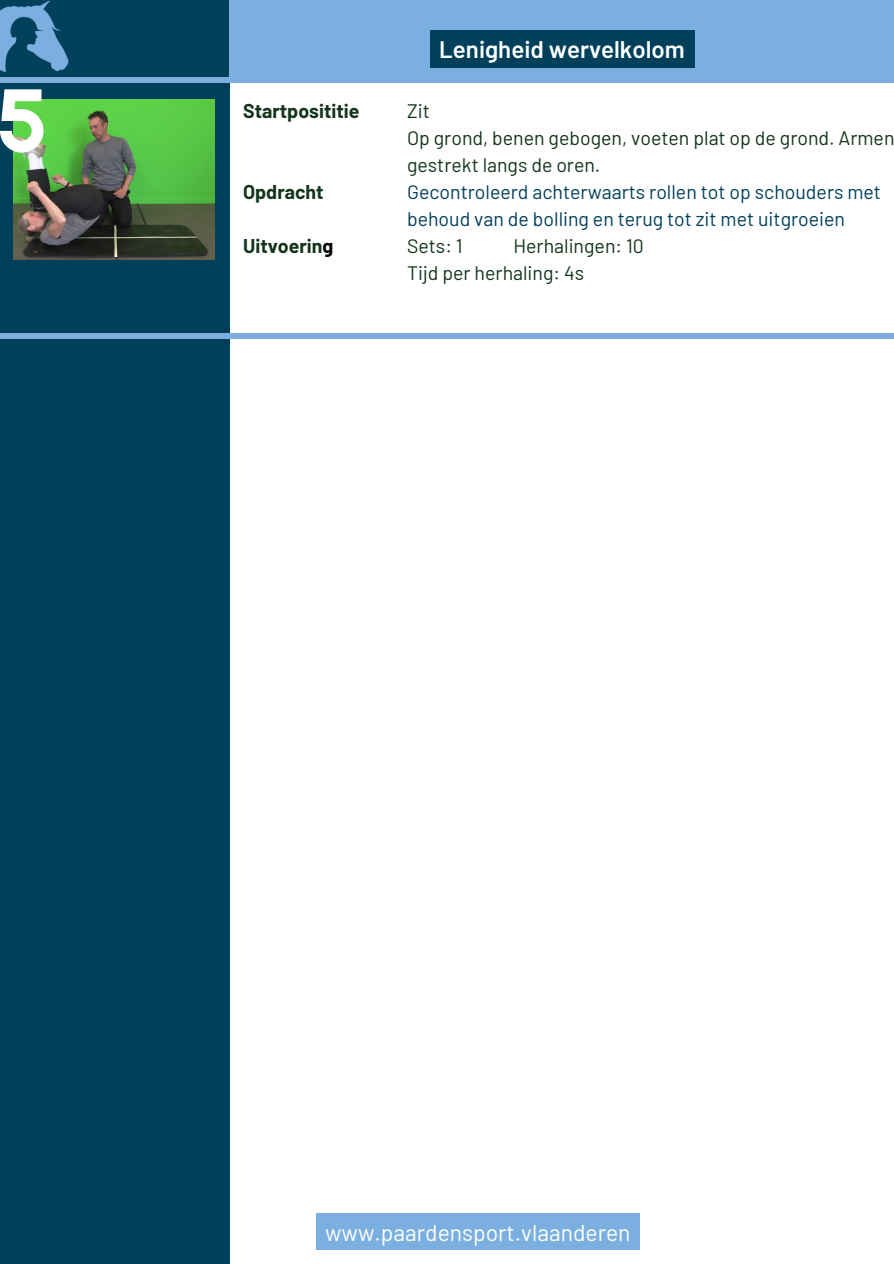
<style>
.page{position:relative;width:894px;height:1264px;background:#fff}
.page>*{position:absolute;margin:0;border:0;box-sizing:border-box;transform-origin:0 0}
.t1{font:600 24px "Barlow";color:#fff}
.t2{font:22.8px "Barlow";color:#fff}
.t3{font:19.5px/27px "Barlow";color:#13351c}
.t4{font:19.5px/27px "Barlow";color:#00405b}
.t5{font:700 19.5px "Barlow";color:#13351c}
.s1{color:#000}
</style>
<div class="page">
<div style="left:0;top:0;width:229px;height:1263px;background:#00405b"></div>
<div style="left:0;top:77px;width:893px;height:6px;background:#7bafdf"></div>
<img style="left:14px;top:99px;width:200px;height:161px">
<div style="left:0;top:333px;width:893px;height:5px;background:#7bafdf"></div>
<div style="left:229px;top:0;width:664px;height:77px;background:#7bafdf"></div>
<svg style="left:0;top:89px;width:43px;height:63px;background:#b7dabc"></svg>
<img style="left:0;top:0;width:69px;height:73px">
<div style="left:429px;top:30px;width:265px;height:38px;background:#00405b"></div>
<div style="left:316px;top:1213px;width:323px;height:36px;background:#7bafdf"></div>
<h1 class="t5" style="left:243px;top:98px;width:118px">Startposititie</h1>
<h3 class="t5" style="left:243px;top:179px;width:82px">Opdracht</h3>
<h3 class="t5" style="left:243px;top:233px;width:92px">Uitvoerin<span class="s1">g</span></h3>
<p class="t1" style="left:439px;top:34px;width:247px">Lenigheid wervelkolom</p>
<h3 class="t3" style="left:407px;top:96px;width:24px">Zit</h3>
<p class="t3" style="left:407px;top:123px;width:489px">Op grond, benen gebogen, voeten plat op de grond. Armen gestrekt langs de oren.</p>
<p class="t4" style="left:407px;top:177px;width:475px">Gecontroleerd achterwaarts rollen tot op schouders met behoud van de bolling en terug tot zit met uitgroeien</p>
<p class="t3" style="left:407px;top:231px;width:57px">Sets: 1</p>
<p class="t3" style="left:513px;top:231px;width:132px">Herhalingen: 10</p>
<p class="t3" style="left:407px;top:258px;width:179px">Tijd per herhaling: 4s</p>
<p class="t2" style="left:325px;top:1217px;width:307px">www.paardensport.vlaanderen</p>
</div>
